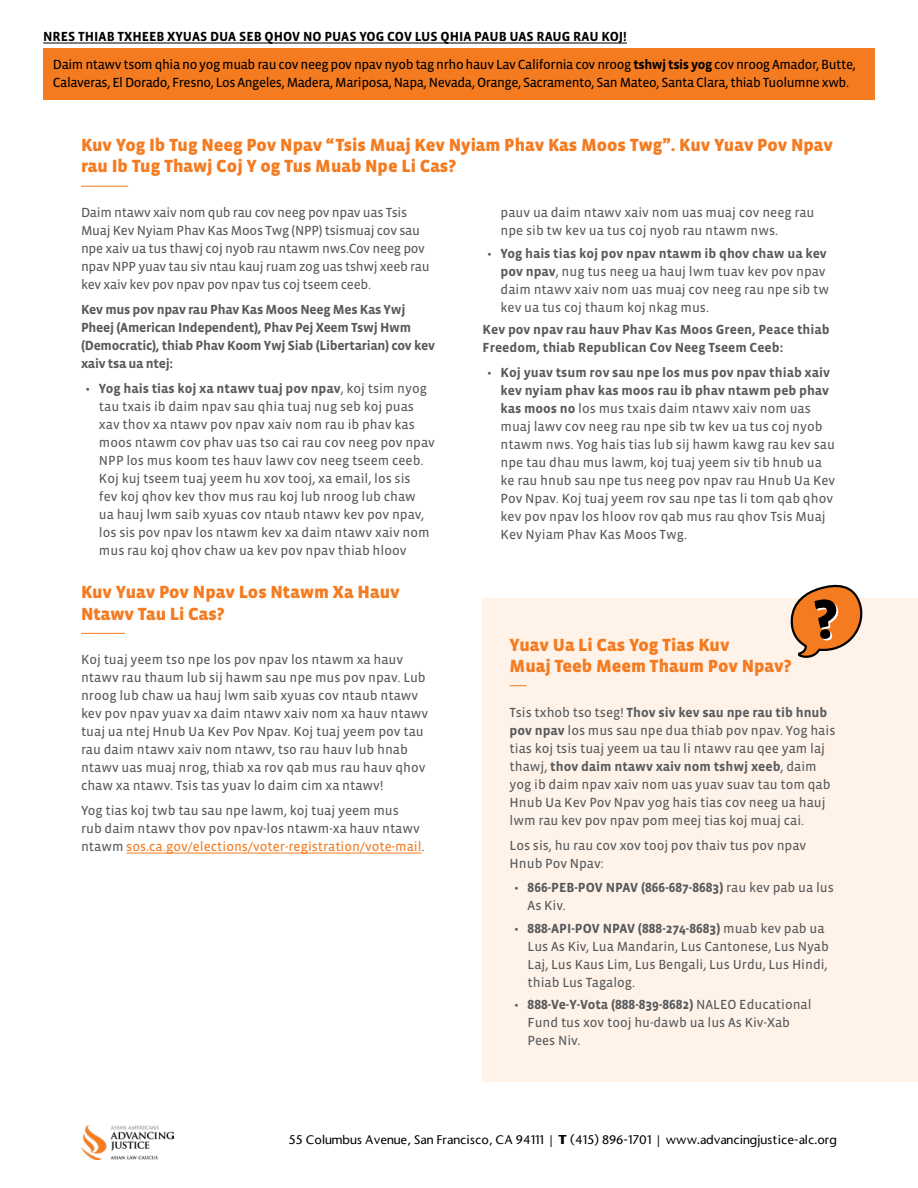
<style>
.page{position:relative;width:918px;height:1188px;background:#fff}
.page>*{position:absolute;margin:0;border:0;box-sizing:border-box;transform-origin:0 0}
.t1{font:900 18px/21px "Vista Sans OTCE";color:#f47b20}
.t2{font:13.5px/18px "Vista Sans OTCE";color:#58595b}
.t3{font:13.5px/18px "Vista Sans OTCE";letter-spacing:-.03em;color:#000}
.t4{font:13.5px/18px "Vista Sans OTCE";letter-spacing:-.02em;color:#58595b}
.t5{font:700 13.5px/18px "Vista Sans OTCE";letter-spacing:-.02em;color:#58595b}
.t6{font:700 13.5px/18px "Vista Sans OTCE";color:#58595b}
.t7{font:700 13.5px "Vista Sans OTCE";color:#000}
.t8{font:500 12px "Stone Sans";color:#000}
.s1{font-weight:700}
.s2{color:#f47b20}
.s3{font-weight:400}
</style>
<div class="page">
<hr style="left:81px;top:633px;width:44px;height:1px;background:#f47b20">
<hr style="left:126px;top:853px;width:296px;height:1px;background:#f47b20">
<img style="left:81px;top:1125px;width:93px;height:35px">
<hr style="left:81px;top:186px;width:47px;height:1px;background:#f47b20">
<div style="left:43px;top:48px;width:832px;height:52px;background:#f47b20"></div>
<hr style="left:43px;top:43px;width:584px;height:1px;background:#000">
<div style="left:483px;top:598px;width:435px;height:483px;background:#fef2e9"></div>
<svg style="left:510px;top:685px;width:16px;height:1px"></svg>
<svg style="left:790px;top:584px;width:73px;height:74px"></svg>
<p class="t7" style="left:43px;top:29px;width:585px">NRES THIAB TXHEEB XYUAS DUA SEB QHOV NO PUAS YOG COV LUS QHIA PAUB UAS RAUG RAU KOJ!</p>
<p class="t3" style="left:53px;top:56px;width:804px">Daim ntawv tsom qhia no yog muab rau cov neeg pov npav nyob tag nrho hauv Lav California cov nroog <span class="s1">tshwj tsis yog</span> cov nroog Amador, Butte,<br>Calaveras, El Dorado, Fresno, Los Angeles, Madera, Mariposa, Napa, Nevada, Orange, Sacramento, San Mateo, Santa Clara, thiab Tuolumne xwb.</p>
<h1 class="t1" style="left:81px;top:135px;width:754px">Kuv Yog Ib Tug Neeg Pov Npav “Tsis Muaj Kev Nyiam Phav Kas Moos Twg”. Kuv Yuav Pov Npav rau Ib Tug Thawj Coj Y og Tus Muab Npe Li Cas?</h1>
<p class="t4" style="left:81px;top:204px;width:350px">Daim ntawv xaiv nom qub rau cov neeg pov npav uas Tsis Muaj Kev Nyiam Phav Kas Moos Twg (NPP) tsismuaj cov sau npe xaiv ua tus thawj coj nyob rau ntawm nws.Cov neeg pov npav NPP yuav tau siv ntau kauj ruam zog uas tshwj xeeb rau kev xaiv kev pov npav pov npav tus coj tseem ceeb.</p>
<p class="t5" style="left:81px;top:300px;width:355px">Kev mus pov npav rau Phav Kas Moos Neeg Mes Kas Ywj Pheej (American Independent), Phav Pej Xeem Tswj Hwm (Democratic), thiab Phav Koom Ywj Siab (Libertarian) cov kev xaiv tsa ua ntej:</p>
<p class="t2" style="left:99px;top:379px;width:337px;text-indent:-14px">• <span class="s1">Yog hais tias koj xa ntawv tuaj pov npav</span>, koj tsim nyog tau txais ib daim npav sau qhia tuaj nug seb koj puas xav thov xa ntawv pov npav xaiv nom rau ib phav kas moos ntawm cov phav uas tso cai rau cov neeg pov npav NPP los mus koom tes hauv lawv cov neeg tseem ceeb.<br>Koj kuj tseem tuaj yeem hu xov tooj, xa email, los sis<br>fev koj qhov kev thov mus rau koj lub nroog lub chaw<br>ua hauj lwm saib xyuas cov ntaub ntawv kev pov npav, los sis pov npav los ntawm kev xa daim ntawv xaiv nom mus rau koj qhov chaw ua kev pov npav thiab hloov</p>
<p class="t2" style="left:501px;top:204px;width:315px">pauv ua daim ntawv xaiv nom uas muaj cov neeg rau npe sib tw kev ua tus coj nyob rau ntawm nws.</p>
<p class="t2" style="left:501px;top:244px;width:330px;text-indent:-14px">• <span class="s1">Yog hais tias koj pov npav ntawm ib qhov chaw ua kev pov npav</span>, nug tus neeg ua hauj lwm tuav kev pov npav daim ntawv xaiv nom uas muaj cov neeg rau npe sib tw kev ua tus coj thaum koj nkag mus.</p>
<p class="t6" style="left:483px;top:320px;width:349px">Kev pov npav rau hauv Phav Kas Moos Green, Peace thiab<br>Freedom, thiab Republican Cov Neeg Tseem Ceeb:</p>
<p class="t2" style="left:501px;top:363px;width:336px;text-indent:-14px">• <span class="s1">Koj yuav tsum rov sau npe los mus pov npav thiab xaiv kev nyiam phav kas moos rau ib phav ntawm peb phav kas moos no</span> los mus txais daim ntawv xaiv nom uas muaj lawv cov neeg rau npe sib tw kev ua tus coj nyob ntawm nws. Yog hais tias lub sij hawm kawg rau kev sau npe tau dhau mus lawm, koj tuaj yeem siv tib hnub ua ke rau hnub sau npe tus neeg pov npav rau Hnub Ua Kev Pov Npav. Koj tuaj yeem rov sau npe tas li tom qab qhov kev pov npav los hloov rov qab mus rau qhov Tsis Muaj Kev Nyiam Phav Kas Moos Twg.</p>
<h1 class="t1" style="left:81px;top:582px;width:320px">Kuv Yuav Pov Npav Los Ntawm Xa Hauv<br>Ntawv Tau Li Cas?</h1>
<p class="t2" style="left:81px;top:651px;width:349px">Koj tuaj yeem tso npe los pov npav los ntawm xa hauv ntawv rau thaum lub sij hawm sau npe mus pov npav. Lub nroog lub chaw ua hauj lwm saib xyuas cov ntaub ntawv kev pov npav yuav xa daim ntawv xaiv nom xa hauv ntawv tuaj ua ntej Hnub Ua Kev Pov Npav. Koj tuaj yeem pov tau rau daim ntawv xaiv nom ntawv, tso rau hauv lub hnab ntawv uas muaj nrog, thiab xa rov qab mus rau hauv qhov chaw xa ntawv. Tsis tas yuav lo daim cim xa ntawv!</p>
<p class="t2" style="left:81px;top:802px;width:345px">Yog tias koj twb tau sau npe lawm, koj tuaj yeem mus<br>rub daim ntawv thov pov npav-los ntawm-xa hauv ntawv ntawm <span class="s2">sos.ca.gov/elections/voter-registration/vote-mail</span>.</p>
<h1 class="t1" style="left:510px;top:634px;width:284px">Yuav Ua Li Cas Yog Tias Kuv<br>Muaj Teeb Meem Thaum Pov Npav?</h1>
<p class="t2" style="left:510px;top:703px;width:327px">Tsis txhob tso tseg! <span class="s1">Thov siv kev sau npe rau tib hnub pov npav</span> los mus sau npe dua thiab pov npav. Yog hais tias koj tsis tuaj yeem ua tau li ntawv rau qee yam laj thawj, <span class="s1">thov daim ntawv xaiv nom tshwj xeeb</span>, daim yog ib daim npav xaiv nom uas yuav suav tau tom qab Hnub Ua Kev Pov Npav yog hais tias cov neeg ua hauj lwm rau kev pov npav pom meej tias koj muaj cai.</p>
<p class="t2" style="left:510px;top:836px;width:298px">Los sis, hu rau cov xov tooj pov thaiv tus pov npav<br>Hnub Pov Npav:</p>
<p class="t6" style="left:528px;top:879px;width:308px;text-indent:-14px"><span class="s3">•</span> 866-PEB-POV NPAV (866-687-8683) <span class="s3">rau kev pab ua lus<br>As Kiv.</span></p>
<p class="t2" style="left:528px;top:919px;width:303px;text-indent:-14px">• <span class="s1">888-API-POV NPAV (888-274-8683)</span> muab kev pab ua Lus As Kiv, Lua Mandarin, Lus Cantonese, Lus Nyab Laj, Lus Kaus Lim, Lus Bengali, Lus Urdu, Lus Hindi, thiab Lus Tagalog.</p>
<p class="t2" style="left:528px;top:995px;width:285px;text-indent:-14px">• <span class="s1">888-Ve-Y-Vota (888-839-8682)</span> NALEO Educational<br>Fund tus xov tooj hu-dawb ua lus As Kiv-Xab<br>Pees Niv.</p>
<p class="t8" style="left:289px;top:1132px;width:550px">55 Columbus Avenue, San Francisco, CA 94111 | <span class="s1">T</span> (415) 896-1701 | www.advancingjustice-alc.org</p>
</div>
